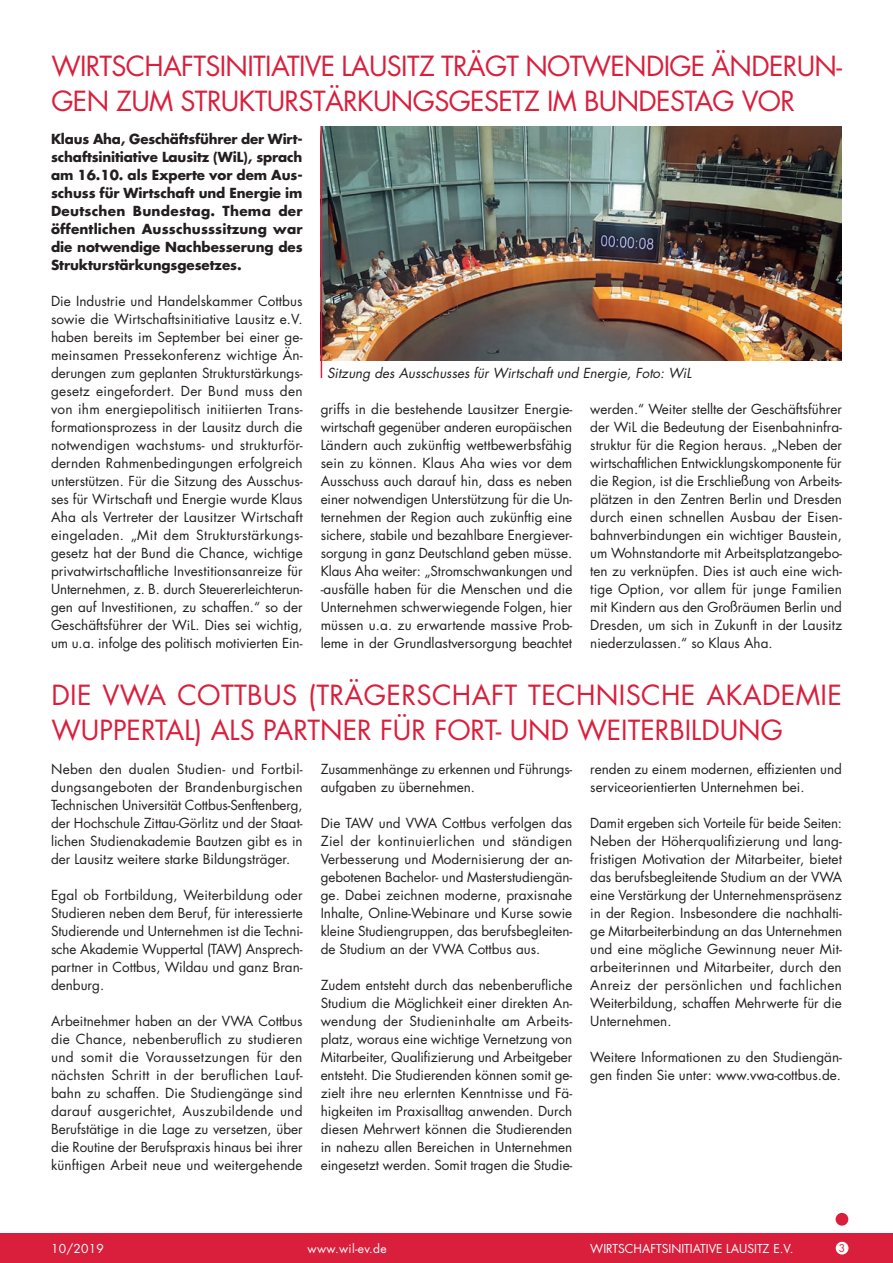
<style>
.page{position:relative;width:893px;height:1263px;background:#fff}
.page>*{position:absolute;margin:0;border:0;box-sizing:border-box;transform-origin:0 0}
.Überschrift{font:27px/34.5px "Futura";letter-spacing:-.025em;color:#da1f3d}
.Überschrift-2{font:27px/34.5px "Futura";letter-spacing:.005em;color:#da1f3d}
.Fließtext_schwarz{font:13.5px/18px "Futura";color:#231f20;text-align:justify}
.Fließtext_schwarz-2{font:700 13.5px/18px "Futura";letter-spacing:-.005em;color:#231f20;text-align:justify}
.Fließtext_schwarz-3{font:italic 13.5px "Futura";color:#231f20}
.t1{font:12px "Futura";color:#fff}
.t2{font:12px "Futura";letter-spacing:.025em;color:#fff}
.t3{font:10.5px "Futura";color:#da1f3d}
</style>
<div class="page">
<div style="left:0;top:1233px;width:893px;height:30px;background:#da1f3d"></div>
<div style="left:836px;top:1242px;width:12px;height:12px;background:#fff;border-radius:50%"></div>
<div style="left:836px;top:1213px;width:12px;height:13px;background:#da1f3d;border-radius:50%"></div>
<img style="left:322px;top:126px;width:520px;height:234px">
<hr style="left:321px;top:126px;width:1px;height:252px;background:#da1f3d">
<p class="Überschrift" style="left:51px;top:49px;width:792px">WIRTSCHAFTSINITIATIVE LAUSITZ TRÄGT NOTWENDIGE ÄNDERUN-<br>GEN ZUM STRUKTURSTÄRKUNGSGESETZ IM BUNDESTAG VOR</p>
<p class="Fließtext_schwarz-2" style="left:51px;top:130px;width:253px">Klaus Aha, Geschäftsführer der Wirt&shy;schaftsinitiative Lausitz (WiL), sprach am 16.10. als Experte vor dem Aus&shy;schuss für Wirtschaft und Energie im Deutschen Bundestag. Thema der öffentlichen Ausschusssitzung war die notwendige Nachbesserung des Strukturstärkungsgesetzes.</p>
<p class="Fließtext_schwarz" style="left:51px;top:292px;width:253px">Die Industrie und Handelskammer Cottbus sowie die Wirtschaftsinitiative Lausitz e.V. haben bereits im September bei einer ge&shy;meinsamen Pressekonferenz wichtige Än&shy;derungen zum geplanten Strukturstärkungs&shy;gesetz eingefordert. Der Bund muss den von ihm energiepolitisch initiierten Trans&shy;formationsprozess in der Lausitz durch die notwendigen wachstums- und strukturför&shy;dernden Rahmenbedingungen erfolgreich unterstützen. Für die Sitzung des Ausschus&shy;ses für Wirtschaft und Energie wurde Klaus Aha als Vertreter der Lausitzer Wirtschaft eingeladen. „Mit dem Strukturstärkungs&shy;gesetz hat der Bund die Chance, wichtige privatwirtschaftliche Investitionsanreize für Unternehmen, z. B. durch Steuererleichterun&shy;gen auf Investitionen, zu schaffen.“ so der Geschäftsführer der WiL. Dies sei wichtig, um u.a. infolge des politisch motivierten Ein-</p>
<p class="Fließtext_schwarz-3" style="left:327px;top:364px;width:366px">Sitzung des Ausschusses für Wirtschaft und Energie, Foto: WiL</p>
<p class="Fließtext_schwarz" style="left:321px;top:400px;width:253px">griffs in die bestehende Lausitzer Energie&shy;wirtschaft gegenüber anderen europäischen Ländern auch zukünftig wettbewerbsfähig sein zu können. Klaus Aha wies vor dem Ausschuss auch darauf hin, dass es neben einer notwendigen Unterstützung für die Un&shy;ternehmen der Region auch zukünftig eine sichere, stabile und bezahlbare Energiever&shy;sorgung in ganz Deutschland geben müsse.<br>Klaus Aha weiter: „Stromschwankungen und -ausfälle haben für die Menschen und die Unternehmen schwerwiegende Folgen, hier müssen u.a. zu erwartende massive Prob&shy;leme in der Grundlastversorgung beachtet</p>
<p class="Fließtext_schwarz" style="left:590px;top:400px;width:253px">werden.“ Weiter stellte der Geschäftsführer der WiL die Bedeutung der Eisenbahninfra&shy;struktur für die Region heraus. „Neben der wirtschaftlichen Entwicklungskomponente für die Region, ist die Erschließung von Arbeits&shy;plätzen in den Zentren Berlin und Dresden durch einen schnellen Ausbau der Eisen&shy;bahnverbindungen ein wichtiger Baustein, um Wohnstandorte mit Arbeitsplatzangebo&shy;ten zu verknüpfen. Dies ist auch eine wich&shy;tige Option, vor allem für junge Familien mit Kindern aus den Großräumen Berlin und Dresden, um sich in Zukunft in der Lausitz niederzulassen.“ so Klaus Aha.</p>
<p class="Überschrift-2" style="left:51px;top:678px;width:792px">DIE VWA COTTBUS (TRÄGERSCHAFT TECHNISCHE AKADEMIE<br>WUPPERTAL) ALS PARTNER FÜR FORT- UND WEITERBILDUNG</p>
<p class="Fließtext_schwarz" style="left:51px;top:760px;width:253px">Neben den dualen Studien- und Fortbil&shy;dungsangeboten der Brandenburgischen Technischen Universität Cottbus-Senftenberg, der Hochschule Zittau-Görlitz und der Staat&shy;lichen Studienakademie Bautzen gibt es in der Lausitz weitere starke Bildungsträger.</p>
<p class="Fließtext_schwarz" style="left:51px;top:886px;width:253px">Egal ob Fortbildung, Weiterbildung oder Studieren neben dem Beruf, für interessierte Studierende und Unternehmen ist die Techni&shy;sche Akademie Wuppertal (TAW) Ansprech&shy;partner in Cottbus, Wildau und ganz Bran&shy;denburg.</p>
<p class="Fließtext_schwarz" style="left:51px;top:1012px;width:253px">Arbeitnehmer haben an der VWA Cottbus die Chance, nebenberuflich zu studieren und somit die Voraussetzungen für den nächsten Schritt in der beruflichen Lauf&shy;bahn zu schaffen. Die Studiengänge sind darauf ausgerichtet, Auszubildende und Berufstätige in die Lage zu versetzen, über die Routine der Berufspraxis hinaus bei ihrer künftigen Arbeit neue und weitergehende</p>
<p class="Fließtext_schwarz" style="left:321px;top:760px;width:253px">Zusammenhänge zu erkennen und Führungs&shy;aufgaben zu übernehmen.</p>
<p class="Fließtext_schwarz" style="left:321px;top:814px;width:253px">Die TAW und VWA Cottbus verfolgen das Ziel der kontinuierlichen und ständigen Verbesserung und Modernisierung der an&shy;gebotenen Bachelor- und Masterstudiengän&shy;ge. Dabei zeichnen moderne, praxisnahe Inhalte, Online-Webinare und Kurse sowie kleine Studiengruppen, das berufsbegleiten&shy;de Studium an der VWA Cottbus aus.</p>
<p class="Fließtext_schwarz" style="left:321px;top:976px;width:253px">Zudem entsteht durch das nebenberufliche Studium die Möglichkeit einer direkten An&shy;wendung der Studieninhalte am Arbeits&shy;platz, woraus eine wichtige Vernetzung von Mitarbeiter, Qualifizierung und Arbeitgeber entsteht. Die Studierenden können somit ge&shy;zielt ihre neu erlernten Kenntnisse und Fä&shy;higkeiten im Praxisalltag anwenden. Durch diesen Mehrwert können die Studierenden in nahezu allen Bereichen in Unternehmen eingesetzt werden. Somit tragen die Studie-</p>
<p class="Fließtext_schwarz" style="left:590px;top:760px;width:253px">renden zu einem modernen, effizienten und serviceorientierten Unternehmen bei.</p>
<p class="Fließtext_schwarz" style="left:590px;top:814px;width:253px">Damit ergeben sich Vorteile für beide Seiten:<br>Neben der Höherqualifizierung und lang&shy;fristigen Motivation der Mitarbeiter, bietet das berufsbegleitende Studium an der VWA eine Verstärkung der Unternehmenspräsenz in der Region. Insbesondere die nachhalti&shy;ge Mitarbeiterbindung an das Unternehmen und eine mögliche Gewinnung neuer Mit&shy;arbeiterinnen und Mitarbeiter, durch den Anreiz der persönlichen und fachlichen Weiterbildung, schaffen Mehrwerte für die Unternehmen.</p>
<p class="Fließtext_schwarz" style="left:590px;top:1048px;width:253px">Weitere Informationen zu den Studiengän&shy;gen finden Sie unter: www.vwa-cottbus.de.</p>
<p class="t1" style="left:51px;top:1240px;width:54px">10/2019</p>
<p class="t2" style="left:308px;top:1240px;width:81px">www.wil-ev.de</p>
<p class="t1" style="left:590px;top:1240px;width:205px">WIRTSCHAFTSINITIATIVE LAUSITZ E.V.</p>
<p class="t3" style="left:839px;top:1241px;width:8px">3</p>
</div>
